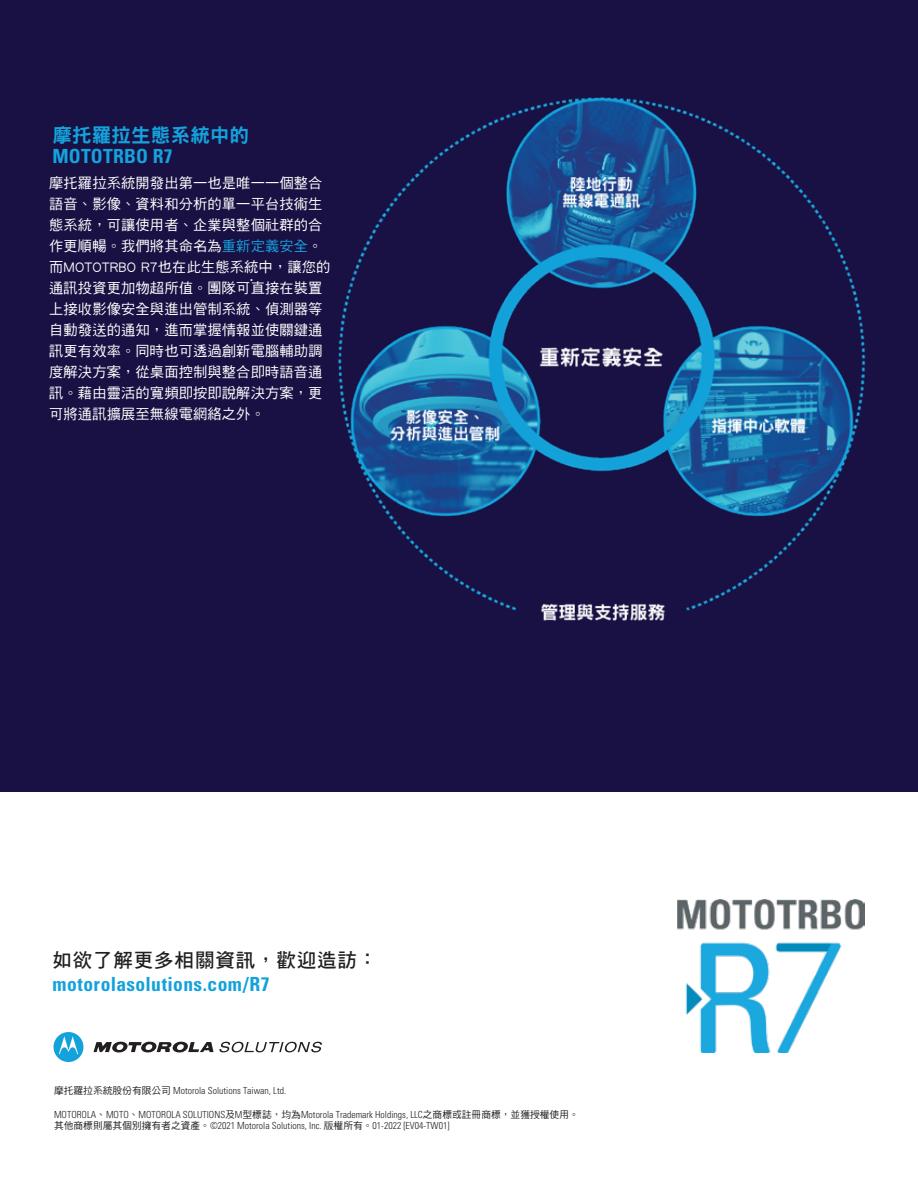
<style>
.page{position:relative;width:918px;height:1188px;background:#fff}
.page>*{position:absolute;margin:0;border:0;box-sizing:border-box;transform-origin:0 0}
.t1{font:700 condensed 19.5px "Univers";letter-spacing:.015em;color:#14a2dc}
.t2{font:19.5px "DF Hei Std W7";letter-spacing:.045em;color:#231f20}
.t3{font:19.5px "DF Hei Std W9";letter-spacing:.01em;color:#14a2dc}
.t4{font:14.25px/21px "DF Hei Std W5";letter-spacing:.01em;color:#fff}
.t5{font:300 condensed 9.75px/11.7px "Univers";color:#231f20}
.s1{color:#14a2dc}
.s2{font-family:"DF Hei Std W5";font-weight:400;font-stretch:normal}
</style>
<div class="page">
<div style="left:0;top:0;width:918px;height:791px;background:#191043"></div>
<svg style="left:54px;top:1032px;width:29px;height:30px"></svg>
<svg style="left:94px;top:1042px;width:120px;height:11px"></svg>
<svg style="left:220px;top:1042px;width:102px;height:10px"></svg>
<img style="left:678px;top:899px;width:186px;height:153px">
<img style="left:338px;top:97px;width:528px;height:524px">
<h1 class="t3" style="left:52px;top:124px;width:198px">摩托羅拉生態系統中的</h1>
<h1 class="t1" style="left:52px;top:144px;width:121px">MOTOTRBO R7</h1>
<p class="t4" style="left:49px;top:172px;width:283px">摩托羅拉系統開發出第一也是唯一一個整合語音、影像、資料和分析的單一平台技術生態系統，可讓使用者、企業與整個社群的合作更順暢。我們將其命名為<span class="s1">重新定義安全</span>。而MOTOTRBO R7也在此生態系統中，讓您的通訊投資更加物超所值。團隊可直接在裝置上接收影像安全與進出管制系統、偵測器等自動發送的通知，進而掌握情報並使關鍵通訊更有效率。同時也可透過創新電腦輔助調度解決方案，從桌面控制與整合即時語音通訊。藉由靈活的寬頻即按即說解決方案，更可將通訊擴展至無線電網絡之外。</p>
<p class="t4" style="left:250px;top:265px;width:4px">.</p>
<h1 class="t2" style="left:52px;top:950px;width:326px">如欲了解更多相關資訊，歡迎造訪：</h1>
<h1 class="t1" style="left:52px;top:972px;width:219px">motorolasolutions.com/R7</h1>
<p class="t5" style="left:54px;top:1085px;width:234px"><span class="s2">摩托羅拉系統股份有限公司</span> Motorola Solutions Taiwan, Ltd.</p>
<p class="t5" style="left:54px;top:1108px;width:526px">MOTOROLA<span class="s2">、</span>MOTO<span class="s2">、</span>MOTOROLA SOLUTIONS<span class="s2">及</span>M<span class="s2">型標誌，均為</span>Motorola Trademark Holdings, LLC<span class="s2">之商標或註冊商標，並獲授權使用。其他商標則屬其個別擁有者之資產。</span>©2021 Motorola Solutions, Inc. <span class="s2">版權所有。</span>01-2022 [EV04-TW01]</p>
</div>
